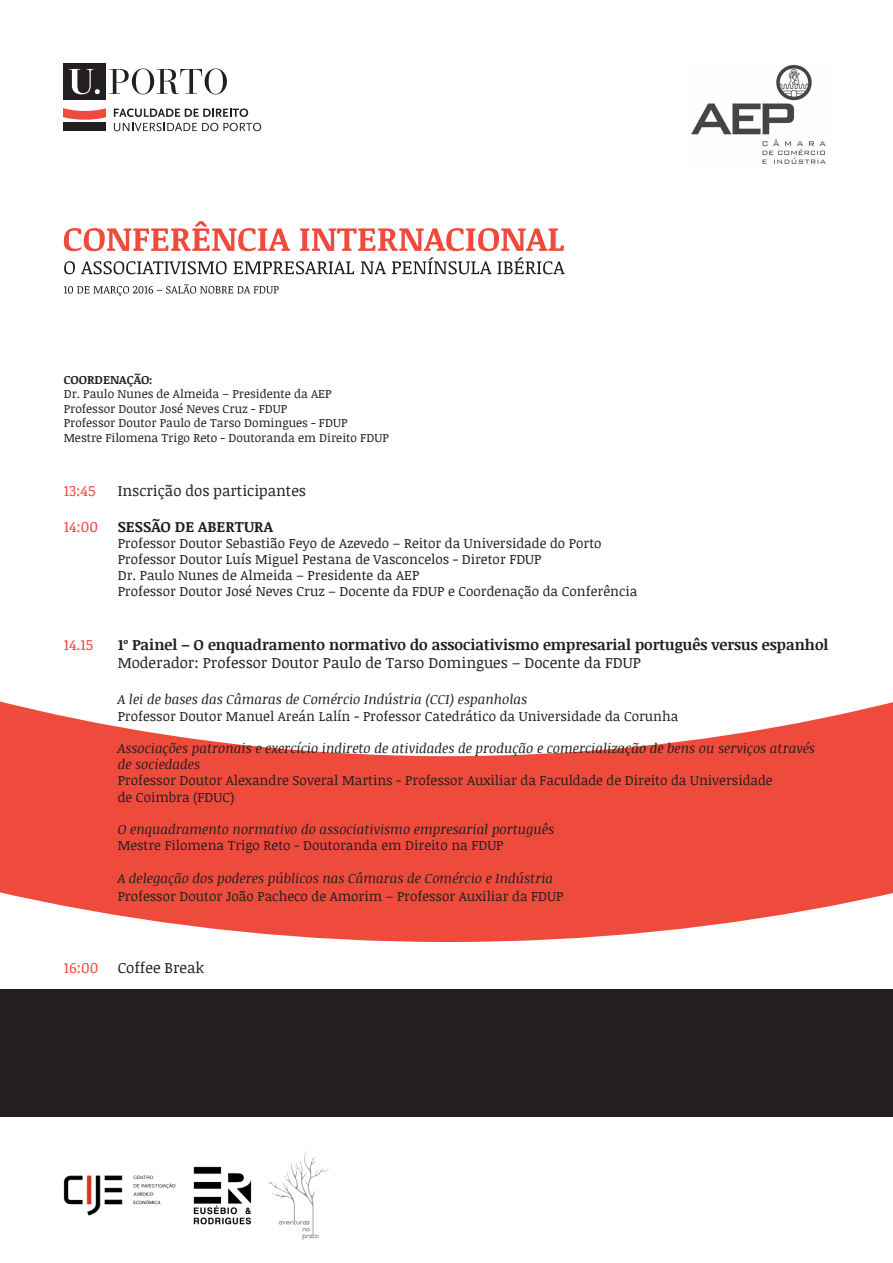
<style>
.page{position:relative;width:893px;height:1263px;background:#fff}
.page>*{position:absolute;margin:0;border:0;box-sizing:border-box;transform-origin:0 0}
.t1{font:700 15px "Noticia Text";color:#231f20}
.t2{font:15px "Noticia Text";color:#231f20}
.t3{font:15px "Noticia Text";color:#ef4b3d}
.t4{font:13.5px "Noticia Text";color:#231f20}
.t5{font:italic 13.5px "Noticia Text";color:#231f20}
.t6{font:12px "Noticia Text";color:#231f20}
.t7{font:700 12px "Noticia Text";color:#231f20}
</style>
<div class="page">
<svg style="left:114px;top:123px;width:147px;height:8px"></svg>
<svg style="left:114px;top:108px;width:134px;height:9px"></svg>
<div style="left:64px;top:122px;width:42px;height:9px;background:#231f20"></div>
<svg style="left:64px;top:108px;width:42px;height:12px"></svg>
<svg style="left:109px;top:68px;width:118px;height:26px"></svg>
<div style="left:64px;top:63px;width:42px;height:37px;background:#231f20"></div>
<svg style="left:69px;top:69px;width:31px;height:25px"></svg>
<img style="left:691px;top:64px;width:135px;height:100px">
<div style="left:0;top:989px;width:893px;height:127px;background:#231f20"></div>
<svg style="left:0;top:701px;width:893px;height:241px"></svg>
<svg style="left:64px;top:257px;width:501px;height:17px"></svg>
<svg style="left:64px;top:221px;width:500px;height:30px"></svg>
<svg style="left:64px;top:284px;width:215px;height:12px"></svg>
<img style="left:268px;top:1151px;width:61px;height:89px">
<img style="left:193px;top:1166px;width:59px;height:59px">
<img style="left:64px;top:1175px;width:112px;height:40px">
<p class="t7" style="left:64px;top:371px;width:90px">COORDENAÇÃO:</p>
<p class="t6" style="left:64px;top:386px;width:270px">Dr. Paulo Nunes de Almeida – Presidente da AEP</p>
<p class="t6" style="left:64px;top:400px;width:225px">Professor Doutor José Neves Cruz - FDUP</p>
<p class="t6" style="left:64px;top:414px;width:285px">Professor Doutor Paulo de Tarso Domingues - FDUP</p>
<p class="t6" style="left:64px;top:429px;width:327px">Mestre Filomena Trigo Reto - Doutoranda em Direito FDUP</p>
<p class="t3" style="left:64px;top:480px;width:34px">13:45</p>
<p class="t2" style="left:118px;top:480px;width:190px">Inscrição dos participantes</p>
<p class="t3" style="left:64px;top:516px;width:36px">14:00</p>
<p class="t1" style="left:118px;top:515px;width:157px">SESSÃO DE ABERTURA</p>
<p class="t4" style="left:118px;top:533px;width:485px">Professor Doutor Sebastião Feyo de Azevedo – Reitor da Universidade do Porto</p>
<p class="t4" style="left:118px;top:550px;width:425px">Professor Doutor Luís Miguel Pestana de Vasconcelos - Diretor FDUP</p>
<p class="t4" style="left:118px;top:566px;width:303px">Dr. Paulo Nunes de Almeida – Presidente da AEP</p>
<p class="t4" style="left:118px;top:582px;width:521px">Professor Doutor José Neves Cruz – Docente da FDUP e Coordenação da Conferência</p>
<p class="t3" style="left:64px;top:634px;width:31px">14.15</p>
<p class="t1" style="left:118px;top:634px;width:712px">1º Painel – O enquadramento normativo do associativismo empresarial português versus espanhol</p>
<p class="t2" style="left:118px;top:652px;width:525px">Moderador: Professor Doutor Paulo de Tarso Domingues – Docente da FDUP</p>
<p class="t5" style="left:118px;top:690px;width:411px">A lei de bases das Câmaras de Comércio Indústria (CCI) espanholas</p>
<p class="t4" style="left:118px;top:706px;width:562px">Professor Doutor Manuel Areán Lalín - Professor Catedrático da Universidade da Corunha</p>
<p class="t5" style="left:118px;top:739px;width:699px">Associações patronais e exercício indireto de atividades de produção e comercialização de bens ou serviços através</p>
<p class="t5" style="left:118px;top:755px;width:84px">de sociedades</p>
<p class="t4" style="left:118px;top:771px;width:656px">Professor Doutor Alexandre Soveral Martins - Professor Auxiliar da Faculdade de Direito da Universidade</p>
<p class="t4" style="left:118px;top:787px;width:118px">de Coimbra (FDUC)</p>
<p class="t5" style="left:118px;top:820px;width:438px">O enquadramento normativo do associativismo empresarial português</p>
<p class="t4" style="left:118px;top:836px;width:387px">Mestre Filomena Trigo Reto - Doutoranda em Direito na FDUP</p>
<p class="t5" style="left:118px;top:868px;width:437px">A delegação dos poderes públicos nas Câmaras de Comércio e Indústria</p>
<p class="t4" style="left:118px;top:886px;width:447px">Professor Doutor João Pacheco de Amorim – Professor Auxiliar da FDUP</p>
<p class="t3" style="left:64px;top:957px;width:36px">16:00</p>
<p class="t2" style="left:118px;top:957px;width:88px">Coffee Break</p>
</div>
